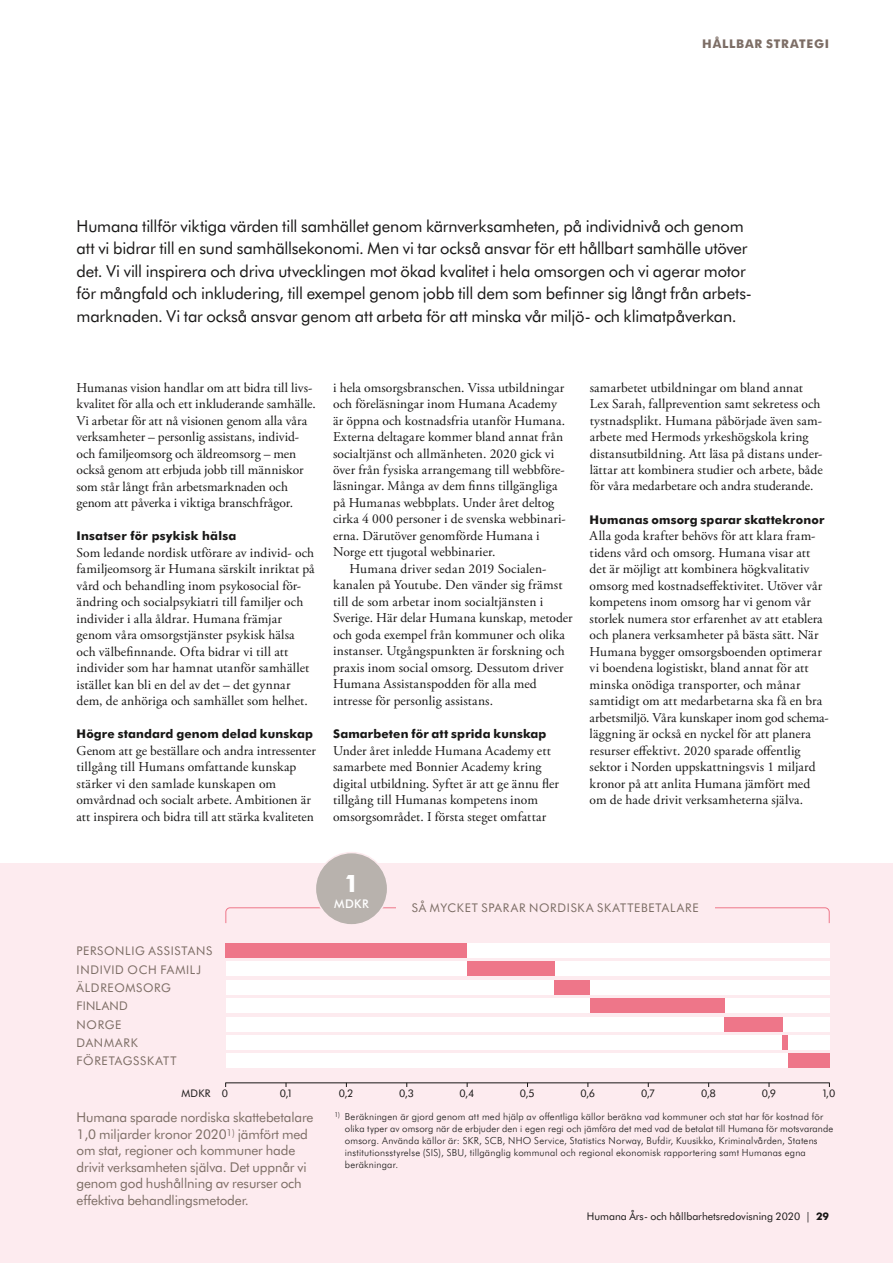
<style>
.page{position:relative;width:893px;height:1263px;background:#fff}
.page>*{position:absolute;margin:0;border:0;box-sizing:border-box;transform-origin:0 0}
.t1{font:800 24px "Futura BT";color:#fff}
.t2{font:16.5px/22.5px "Futura BT";letter-spacing:-.01em;color:#181716}
.t3{font:13.5px/16.5px "Adobe Garamond Pro";letter-spacing:.005em;color:#181716}
.t4{font:13.5px/16.5px "Futura BT";letter-spacing:-.01em;color:#7c6d65}
.t5{font:800 12px "Futura BT";letter-spacing:.01em;color:#181716}
.t6{font:12px/18.3px "Futura BT";letter-spacing:.06em;color:#7c6d65}
.t7{font:800 12px "Futura BT";color:#7c6d65}
.t8{font:500 12px "Futura BT";color:#fff}
.t9{font:10.5px "Futura BT";color:#181716}
.t10{font:300 9.75px/12px "Futura BT";letter-spacing:.02em;color:#181716}
.s1{font-weight:800}
</style>
<div class="page">
<div style="left:0;top:863px;width:893px;height:400px;background:#fdebef"></div>
<hr style="left:225px;top:1082px;width:605px;height:1px;background:#181716">
<svg style="left:225px;top:907px;width:605px;height:16px"></svg>
<div style="left:396px;top:890px;width:319px;height:22px;background:#fdebef"></div>
<div style="left:315px;top:852px;width:73px;height:73px;background:#b8b2ad;border-radius:50%"></div>
<div style="left:315px;top:852px;width:73px;height:74px;border:2px solid #fdebef;border-radius:50%"></div>
<div style="left:226px;top:943px;width:603px;height:15px;background:#fff"></div>
<div style="left:226px;top:943px;width:241px;height:15px;background:#ee7689"></div>
<div style="left:226px;top:962px;width:603px;height:14px;background:#fff"></div>
<div style="left:467px;top:962px;width:87px;height:14px;background:#ee7689"></div>
<div style="left:226px;top:980px;width:603px;height:14px;background:#fff"></div>
<div style="left:554px;top:980px;width:36px;height:14px;background:#ee7689"></div>
<div style="left:226px;top:999px;width:603px;height:14px;background:#fff"></div>
<div style="left:590px;top:999px;width:134px;height:14px;background:#ee7689"></div>
<div style="left:226px;top:1017px;width:603px;height:14px;background:#fff"></div>
<div style="left:724px;top:1017px;width:58px;height:14px;background:#ee7689"></div>
<div style="left:226px;top:1035px;width:603px;height:14px;background:#fff"></div>
<div style="left:782px;top:1035px;width:6px;height:14px;background:#ee7689"></div>
<div style="left:226px;top:1054px;width:603px;height:14px;background:#fff"></div>
<div style="left:788px;top:1054px;width:42px;height:14px;background:#ee7689"></div>
<p class="t7" style="left:702px;top:36px;width:10px">hållbar</p>
<p class="t7" style="left:766px;top:36px;width:9px">strategi</p>
<p class="t2" style="left:77px;top:214px;width:677px">Humana tillför viktiga värden till samhället genom kärnverksamheten, på individnivå och genom att vi bidrar till en sund samhällsekonomi. Men vi tar också ansvar för ett hållbart samhälle utöver det. Vi vill inspirera och driva utvecklingen mot ökad kvalitet i hela omsorgen och vi agerar motor för mångfald och inkludering, till exempel genom jobb till dem som befinner sig långt från arbets&shy;marknaden. Vi tar också ansvar genom att arbeta för att minska vår miljö- och klimatpåverkan.</p>
<p class="t3" style="left:77px;top:379px;width:241px">Humanas vision handlar om att bidra till livs&shy;kvalitet för alla och ett inkluderande samhälle.<br>Vi arbetar för att nå visionen genom alla våra verksamheter – personlig assistans, individ&shy;och familjeomsorg och äldreomsorg – men också genom att erbjuda jobb till människor som står långt från arbetsmarknaden och genom att påverka i viktiga branschfrågor.</p>
<p class="t5" style="left:77px;top:528px;width:161px">Insatser för psykisk hälsa</p>
<p class="t3" style="left:77px;top:544px;width:240px">Som ledande nordisk utförare av individ- och familjeomsorg är Humana särskilt inriktat på vård och behandling inom psykosocial för&shy;ändring och socialpsykiatri till familjer och individer i alla åldrar. Humana främjar genom våra omsorgstjänster psykisk hälsa och välbefinnande. Ofta bidrar vi till att individer som har hamnat utanför samhället istället kan bli en del av det – det gynnar dem, de anhöriga och samhället som helhet.</p>
<p class="t5" style="left:77px;top:726px;width:238px">Högre standard genom delad kunskap</p>
<p class="t3" style="left:77px;top:742px;width:241px">Genom att ge beställare och andra intressenter tillgång till Humans omfattande kunskap stärker vi den samlade kunskapen om omvårdnad och socialt arbete. Ambitionen är att inspirera och bidra till att stärka kvaliteten</p>
<p class="t3" style="left:333px;top:379px;width:234px">i hela omsorgsbranschen. Vissa utbildningar och föreläsningar inom Humana Academy är öppna och kostnadsfria utanför Humana.<br>Externa deltagare kommer bland annat från socialtjänst och allmänheten. 2020 gick vi över från fysiska arrangemang till webbföre&shy;läsningar. Många av dem finns tillgängliga på Humanas webbplats. Under året deltog cirka 4 000 personer i de svenska webbinari&shy;erna. Därutöver genomförde Humana i Norge ett tjugotal webbinarier.</p>
<p class="t3" style="left:333px;top:561px;width:241px;text-indent:16px">Humana driver sedan 2019 Socialen&shy;kanalen på Youtube. Den vänder sig främst till de som arbetar inom socialtjänsten i Sverige. Här delar Humana kunskap, metoder och goda exempel från kommuner och olika instanser. Utgångspunkten är forskning och praxis inom social omsorg. Dessutom driver Humana Assistanspodden för alla med intresse för personlig assistans.</p>
<p class="t5" style="left:333px;top:726px;width:215px">Samarbeten för att sprida kunskap</p>
<p class="t3" style="left:333px;top:742px;width:227px">Under året inledde Humana Academy ett samarbete med Bonnier Academy kring digital utbildning. Syftet är att ge ännu fler tillgång till Humanas kompetens inom omsorgsområdet. I första steget omfattar</p>
<p class="t3" style="left:590px;top:379px;width:234px">samarbetet utbildningar om bland annat Lex Sarah, fallprevention samt sekretess och tystnadsplikt. Humana påbörjade även sam&shy;arbete med Hermods yrkeshögskola kring distansutbildning. Att läsa på distans under&shy;lättar att kombinera studier och arbete, både för våra medarbetare och andra studerande.</p>
<p class="t5" style="left:590px;top:512px;width:236px">Humanas omsorg sparar skattekronor</p>
<p class="t3" style="left:590px;top:528px;width:240px">Alla goda krafter behövs för att klara fram&shy;tidens vård och omsorg. Humana visar att det är möjligt att kombinera högkvalitativ omsorg med kostnadseffektivitet. Utöver vår kompetens inom omsorg har vi genom vår storlek numera stor erfarenhet av att etablera och planera verksamheter på bästa sätt. När Humana bygger omsorgsboenden optimerar vi boendena logistiskt, bland annat för att minska onödiga transporter, och månar samtidigt om att medarbetarna ska få en bra arbetsmiljö. Våra kunskaper inom god schema&shy;läggning är också en nyckel för att planera resurser effektivt. 2020 sparade offentlig sektor i Norden uppskattningsvis 1 miljard kronor på att anlita Humana jämfört med om de hade drivit verksamheterna själva.</p>
<p class="t6" style="left:77px;top:942px;width:137px">PERSONLIG ASSISTANS<br>INDIVID OCH FAMILJ<br>ÄLDREOMSORG<br>FINLAND<br>NORGE<br>DANMARK<br>FÖRETAGSSKATT</p>
<h1 class="t1" style="left:344px;top:868px;width:16px">1</h1>
<p class="t8" style="left:334px;top:896px;width:36px">MDKR</p>
<p class="t6" style="left:412px;top:899px;width:288px">SÅ MYCKET SPARAR NORDISKA SKATTEBETALARE</p>
<p class="t9" style="left:181px;top:1087px;width:48px">MDKR 0</p>
<p class="t9" style="left:280px;top:1087px;width:13px">0,1</p>
<p class="t9" style="left:339px;top:1087px;width:16px">0,2</p>
<p class="t9" style="left:399px;top:1087px;width:16px">0,3</p>
<p class="t9" style="left:460px;top:1087px;width:16px">0,4</p>
<p class="t9" style="left:520px;top:1087px;width:16px">0,5</p>
<p class="t9" style="left:580px;top:1087px;width:16px">0,6</p>
<p class="t9" style="left:641px;top:1087px;width:15px">0,7</p>
<p class="t9" style="left:701px;top:1087px;width:16px">0,8</p>
<p class="t9" style="left:762px;top:1087px;width:15px">0,9</p>
<p class="t9" style="left:823px;top:1087px;width:14px">1,0</p>
<p class="t4" style="left:77px;top:1109px;width:238px">Humana sparade nordiska skattebetalare 1,0 miljarder kronor 2020<sup>1)</sup> jämfört med om stat, regioner och kommuner hade drivit verksamheten själva. Det uppnår vi genom god hushållning av resurser och effektiva behandlingsmetoder.</p>
<p class="t10" style="left:345px;top:1110px;width:490px;text-indent:-10px"><sup>1)</sup> Beräkningen är gjord genom att med hjälp av offentliga källor beräkna vad kommuner och stat har för kostnad för olika typer av omsorg när de erbjuder den i egen regi och jämföra det med vad de betalat till Humana för motsvarande omsorg. Använda källor är: SKR, SCB, NHO Service, Statistics Norway, Bufdir, Kuusikko, Kriminalvården, Statens institutionsstyrelse (SIS), SBU, tillgänglig kommunal och regional ekonomisk rapportering samt Humanas egna beräkningar.</p>
<p class="t9" style="left:587px;top:1209px;width:244px">Humana Års- och hållbarhetsredovisning 2020 | <span class="s1">29</span></p>
</div>
